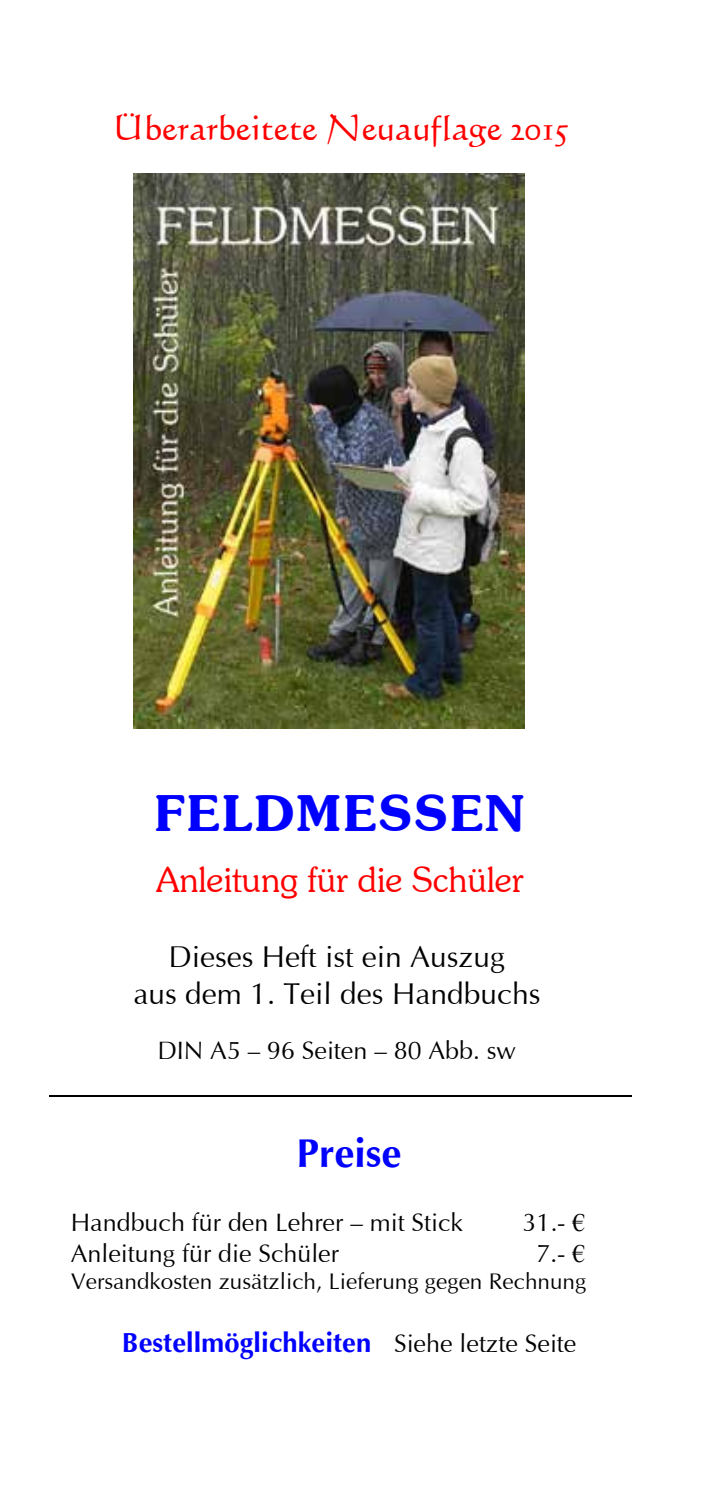
<style>
.page{position:relative;width:702px;height:1489px;background:#fff}
.page>*{position:absolute;margin:0;border:0;box-sizing:border-box;transform-origin:0 0}
.t1{font:600 50px "Souvenir IT Cby BT";letter-spacing:.03em;color:#00f}
.t2{font:700 40px "Interface S Si";color:#00f}
.t3{font:35px "Calligraphic 421 BT Roman B";color:#f00}
.t4{font:300 35px "Souvenir IT Cby BT";color:#f00}
.t5{font:30px/36px "Interface S Si";color:#000;text-align:center}
.t6{font:700 27.5px "Interface S Si";color:#00f}
.t7{font:25px "Interface S Si";color:#000}
.t8{font:22.5px "Interface S Si";color:#000}
.s1{font-family:"Times New Roman"}
.s2{font-weight:400;font-size:25px;color:#000}
</style>
<div class="page">
<hr style="left:49px;top:1094px;width:582px;height:2px;background:#000">
<img style="left:134px;top:173px;width:390px;height:555px">
<h3 class="t3" style="left:112px;top:105px;width:457px">Überarbeitete Neuauflage 2015</h3>
<h1 class="t1" style="left:154px;top:781px;width:372px">FELDMESSEN</h1>
<h3 class="t4" style="left:156px;top:857px;width:369px">Anleitung für die Schüler</h3>
<p class="t5" style="left:133px;top:939px;width:408px">Dieses Heft ist ein Auszug<br>aus dem 1. Teil des Handbuchs</p>
<p class="t7" style="left:157px;top:1035px;width:360px">DIN A5 — 96 Seiten — 80 Abb. sw</p>
<h2 class="t2" style="left:297px;top:1128px;width:106px">Preise</h2>
<p class="t7" style="left:71px;top:1207px;width:394px">Handbuch für den Lehrer — mit Stick</p>
<p class="t7" style="left:522px;top:1207px;width:64px">31.- <span class="s1">€</span></p>
<p class="t7" style="left:71px;top:1237px;width:270px">Anleitung für die Schüler</p>
<p class="t7" style="left:536px;top:1237px;width:50px">7.- <span class="s1">€</span></p>
<p class="t8" style="left:71px;top:1267px;width:517px">Versandkosten zusätzlich, Lieferung gegen Rechnung</p>
<p class="t6" style="left:122px;top:1325px;width:456px">Bestellmöglichkeiten <span class="s2">Siehe letzte Seite</span></p>
</div>
